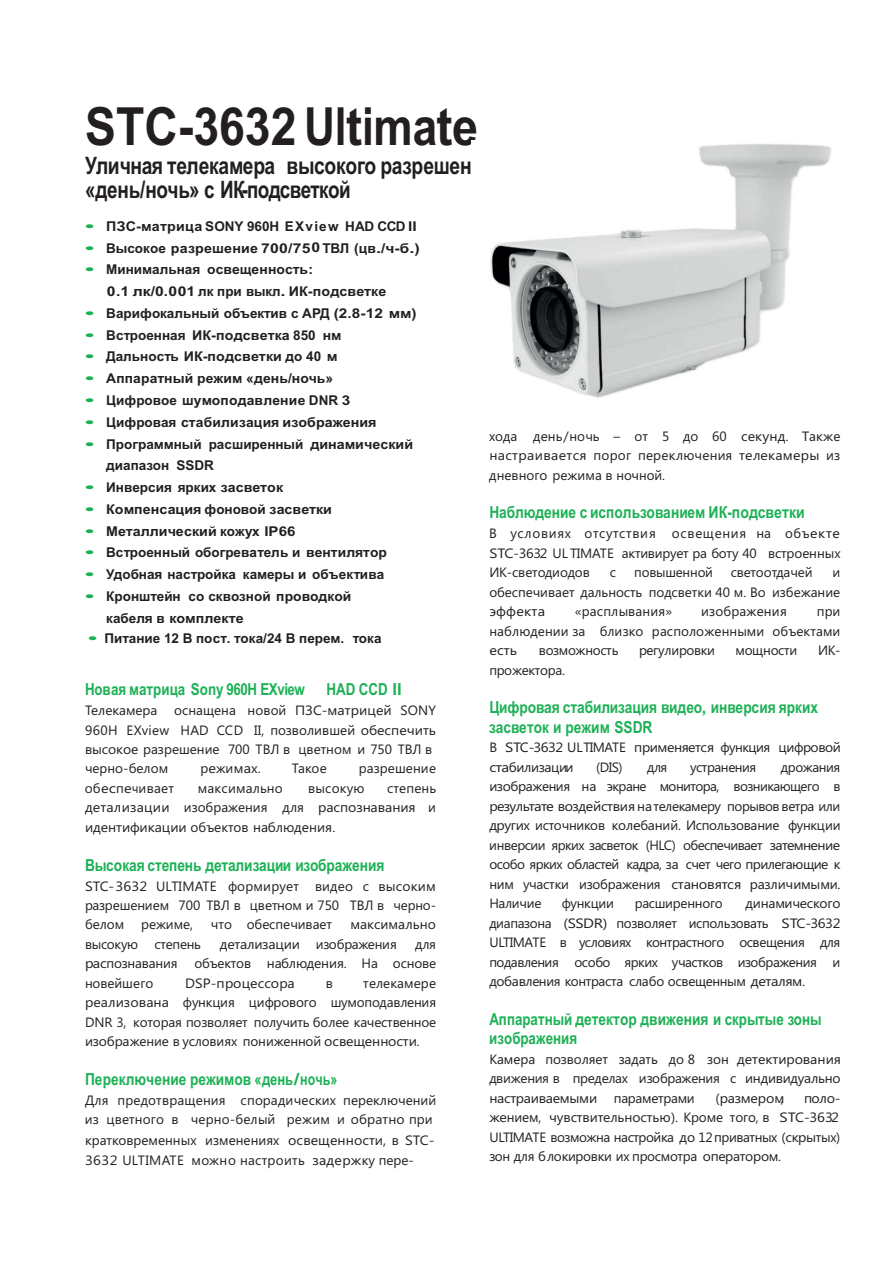
<style>
.page{position:relative;width:893px;height:1262px;background:#fff}
.page>*{position:absolute;margin:0;border:0;box-sizing:border-box;transform-origin:0 0}
.t1{font:700 52.5px "Arial";color:#231f20;scale:.88 1}
.t2{font:700 24px/23.2px "Arial";letter-spacing:-.02em;color:#231f20;scale:.8 1}
.t3{font:700 16.5px/19.5px "Arial";color:#1db156;scale:.83 1}
.t4{font:700 16.5px/19.5px "Arial";color:#1db156;scale:.81 1}
.t5{font:13.5px/19.5px "Segoe UI";letter-spacing:-.005em;color:#231f20;text-align:justify}
.t6{font:700 13.5px/21.8px "Arial";color:#231f20}
.t7{font:13.5px/19.5px "Segoe UI";letter-spacing:-.005em;color:#231f20;scale:1.05 1}
.t8{font:700 13.5px "Arial";color:#231f20;scale:1.06 1}
.t9{font:13.5px/19.5px "Segoe UI";letter-spacing:-.005em;color:#231f20;text-align:justify;scale:1.08 1}
.t10{font:13.5px/19.5px "Segoe UI";letter-spacing:-.035em;color:#231f20}
.t11{font:13.5px "Segoe UI";letter-spacing:-.025em;color:#231f20}
.t12{font:13.5px "Segoe UI";letter-spacing:-.03em;color:#231f20}
.t13{font:13.5px "Segoe UI";letter-spacing:.015em;color:#231f20}
.s1{color:#1db156}
</style>
<div class="page">
<img style="left:490px;top:144px;width:341px;height:254px">
<h1 class="t1" style="left:85px;top:107px;width:448px">STC-3632 Ultimate</h1>
<h2 class="t2" style="left:85px;top:156px;width:511px">Уличная телекамера высокого разрешения «день/ночь» с ИК-подсветкой</h2>
<p class="t8" style="left:85px;top:221px;width:314px"><span class="s1">•</span> ПЗС-матрица SONY 960H EXview HAD CCD II</p>
<p class="t6" style="left:85px;top:238px;width:336px"><span class="s1">•</span> Высокое разрешение 700/750ТВЛ (цв./ч-б.)</p>
<p class="t6" style="left:107px;top:260px;width:281px;text-indent:-22px"><span class="s1">•</span> Минимальная освещенность:<br>0.1 лк/0.001 лк при выкл. ИК-подсветке</p>
<p class="t6" style="left:85px;top:303px;width:333px"><span class="s1">•</span> Варифокальный объектив с АРД (2.8-12 мм)</p>
<p class="t6" style="left:85px;top:325px;width:258px"><span class="s1">•</span> Встроенная ИК-подсветка 850 нм</p>
<p class="t6" style="left:85px;top:347px;width:254px"><span class="s1">•</span> Дальность ИК-подсветки до 40 м</p>
<p class="t6" style="left:85px;top:369px;width:250px"><span class="s1">•</span> Аппаратный режим «день/ночь»</p>
<p class="t6" style="left:85px;top:390px;width:267px"><span class="s1">•</span> Цифровое шумоподавление DNR 3</p>
<p class="t6" style="left:85px;top:412px;width:293px"><span class="s1">•</span> Цифровая стабилизация изображения</p>
<p class="t6" style="left:106px;top:434px;width:308px;text-indent:-21px"><span class="s1">•</span> Программный расширенный динамический диапазон SSDR</p>
<p class="t6" style="left:85px;top:478px;width:200px"><span class="s1">•</span> Инверсия ярких засветок</p>
<p class="t8" style="left:85px;top:504px;width:234px"><span class="s1">•</span> Компенсация фоновой засветки</p>
<p class="t8" style="left:85px;top:526px;width:200px"><span class="s1">•</span> Металлический кожух IP66</p>
<p class="t6" style="left:85px;top:543px;width:303px"><span class="s1">•</span> Встроенный обогреватель и вентилятор</p>
<p class="t6" style="left:85px;top:564px;width:301px"><span class="s1">•</span> Удобная настройка камеры и объектива</p>
<p class="t6" style="left:106px;top:586px;width:247px;text-indent:-21px"><span class="s1">•</span> Кронштейн со сквозной проводкой кабеля в комплекте</p>
<p class="t6" style="left:88px;top:629px;width:295px"><span class="s1">•</span> Питание 12 В пост. тока/24 В перем. тока</p>
<p class="t4" style="left:85px;top:681px;width:273px">Новая матрица Sony 960H EXview</p>
<p class="t4" style="left:326px;top:680px;width:94px">HAD CCD II</p>
<p class="t5" style="left:85px;top:701px;width:74px">Телекамера</p>
<p class="t5" style="left:489px;top:427px;width:353px">хода день/ночь – от 5 до 60 секунд. Также настраивается порог переключения телекамеры из дневного режима в ночной.</p>
<p class="t3" style="left:489px;top:504px;width:381px">Наблюдение с использованием ИК-подсветки</p>
<p class="t5" style="left:489px;top:525px;width:353px">В условиях отсутствия освещения на объекте STC-3632 UL TIMATE активирует ра боту 40 встроенных ИК-светодиодов</p>
<p class="t5" style="left:609px;top:564px;width:8px">с</p>
<p class="t5" style="left:634px;top:564px;width:80px">повышенной</p>
<p class="t5" style="left:730px;top:564px;width:83px">светоотдачей</p>
<p class="t5" style="left:489px;top:564px;width:352px;text-indent:343px">и обеспечивает дальность подсветки 40 м. Во избежание эффекта</p>
<p class="t5" style="left:574px;top:603px;width:99px">«расплывания»</p>
<p class="t5" style="left:701px;top:603px;width:87px">изображения</p>
<p class="t5" style="left:489px;top:603px;width:352px;text-indent:327px">при наблюдении за близко расположенными объектами есть</p>
<p class="t11" style="left:538px;top:645px;width:81px">возможность</p>
<p class="t12" style="left:639px;top:645px;width:78px">регулировки</p>
<p class="t11" style="left:735px;top:645px;width:63px">мощности</p>
<p class="t5" style="left:818px;top:642px;width:24px">ИК-</p>
<p class="t12" style="left:489px;top:665px;width:77px">прожектора.</p>
<p class="t3" style="left:489px;top:699px;width:398px">Цифровая стабилизация видео, инверсия ярких засветок и режим SSDR</p>
<p class="t10" style="left:489px;top:739px;width:353px">В STC-3632 ULTIMATE применяется функция цифровой стабилизации</p>
<p class="t5" style="left:85px;top:701px;width:352px;text-align:left;text-indent:89px">оснащена новой ПЗС-матрицей SONY 960H EXview HAD CCD II, позволившей обеспечить высокое разрешение 700 ТВЛ в цветном и 750 ТВЛ в черно-белом</p>
<p class="t5" style="left:596px;top:758px;width:28px">(DIS)</p>
<p class="t5" style="left:647px;top:758px;width:22px">для</p>
<p class="t10" style="left:690px;top:758px;width:68px">устранения</p>
<p class="t5" style="left:200px;top:760px;width:62px">режимах.</p>
<p class="t5" style="left:292px;top:760px;width:36px">Такое</p>
<p class="t5" style="left:359px;top:760px;width:79px">разрешение</p>
<p class="t5" style="left:489px;top:758px;width:353px;text-indent:291px">дрожания изображения на экране монитора, возникающего в результате воздействия нателекамеру порывов ветра или других источников колебаний. Использование функции инверсии ярких засветок (HLC) обеспечивает затемнение особо ярких областей кадра, за счет чего прилегающие к ним участки изображения становятся различимыми.<br>Наличие</p>
<p class="t5" style="left:85px;top:779px;width:90px">обеспечивает</p>
<p class="t13" style="left:198px;top:783px;width:86px">максимально</p>
<p class="t5" style="left:308px;top:779px;width:58px">высокую</p>
<p class="t5" style="left:85px;top:779px;width:352px;text-indent:302px">степень детализации изображения для распознавания и идентификации объектов наблюдения.</p>
<p class="t3" style="left:85px;top:856px;width:362px">Высокая степень детализации изображения</p>
<p class="t9" style="left:85px;top:877px;width:326px">STC-3632 ULTIMATE формирует видео с высоким разрешением 700 ТВЛ в цветном и 750 ТВЛ в черно&shy;белом</p>
<p class="t11" style="left:561px;top:898px;width:54px">функции</p>
<p class="t11" style="left:634px;top:898px;width:90px">расширенного</p>
<p class="t5" style="left:489px;top:895px;width:353px;text-indent:256px">динамического диапазона (SSDR) позволяет использовать STC-3632<br>ULTIMATE в условиях контрастного освещения для подавления особо ярких участков изображения и добавления контраста слабо освещенным деталям.</p>
<p class="t4" style="left:489px;top:1010px;width:412px">Аппаратный детектор движения и скрытые зоны изображения</p>
<p class="t5" style="left:489px;top:1050px;width:353px">Камера позволяет задать до 8 зон детектирования движения в пределах изображения с индивидуально настраиваемыми параметрами</p>
<p class="t5" style="left:141px;top:916px;width:53px">режиме,</p>
<p class="t5" style="left:211px;top:916px;width:123px">что обеспечивает</p>
<p class="t5" style="left:350px;top:916px;width:87px">максимально</p>
<p class="t11" style="left:85px;top:939px;width:117px">высокую степень</p>
<p class="t7" style="left:220px;top:935px;width:170px">детализации изображения</p>
<p class="t5" style="left:85px;top:935px;width:353px;text-indent:330px">для распознавания объектов наблюдения. На основе новейшего</p>
<p class="t7" style="left:185px;top:974px;width:106px">DSP-процессора</p>
<p class="t5" style="left:326px;top:974px;width:9px">в</p>
<p class="t5" style="left:85px;top:974px;width:353px;text-indent:278px">телекамере реализована функция цифрового шумоподавления DNR 3, которая позволяет получить более качественное изображение в условиях пониженной освещенности.</p>
<p class="t3" style="left:85px;top:1070px;width:305px">Переключение режимов «день/ночь»</p>
<p class="t5" style="left:85px;top:1091px;width:353px;line-height:20px;text-align:left">Для предотвращения спорадических переключений из цветного в черно-белый режим и обратно при кратковременных изменениях освещенности, в STC-3632 ULTIMATE можно настроить задержку пере-</p>
<p class="t7" style="left:715px;top:1089px;width:67px">(размером,</p>
<p class="t7" style="left:489px;top:1089px;width:336px;text-indent:315px">поло&shy;жением, чувствительностью). Кроме того, в STC-3632<br>ULTIMATE возможна настройка до 12 приватных (скрытых) зон для блокировки их просмотра оператором.</p>
</div>
